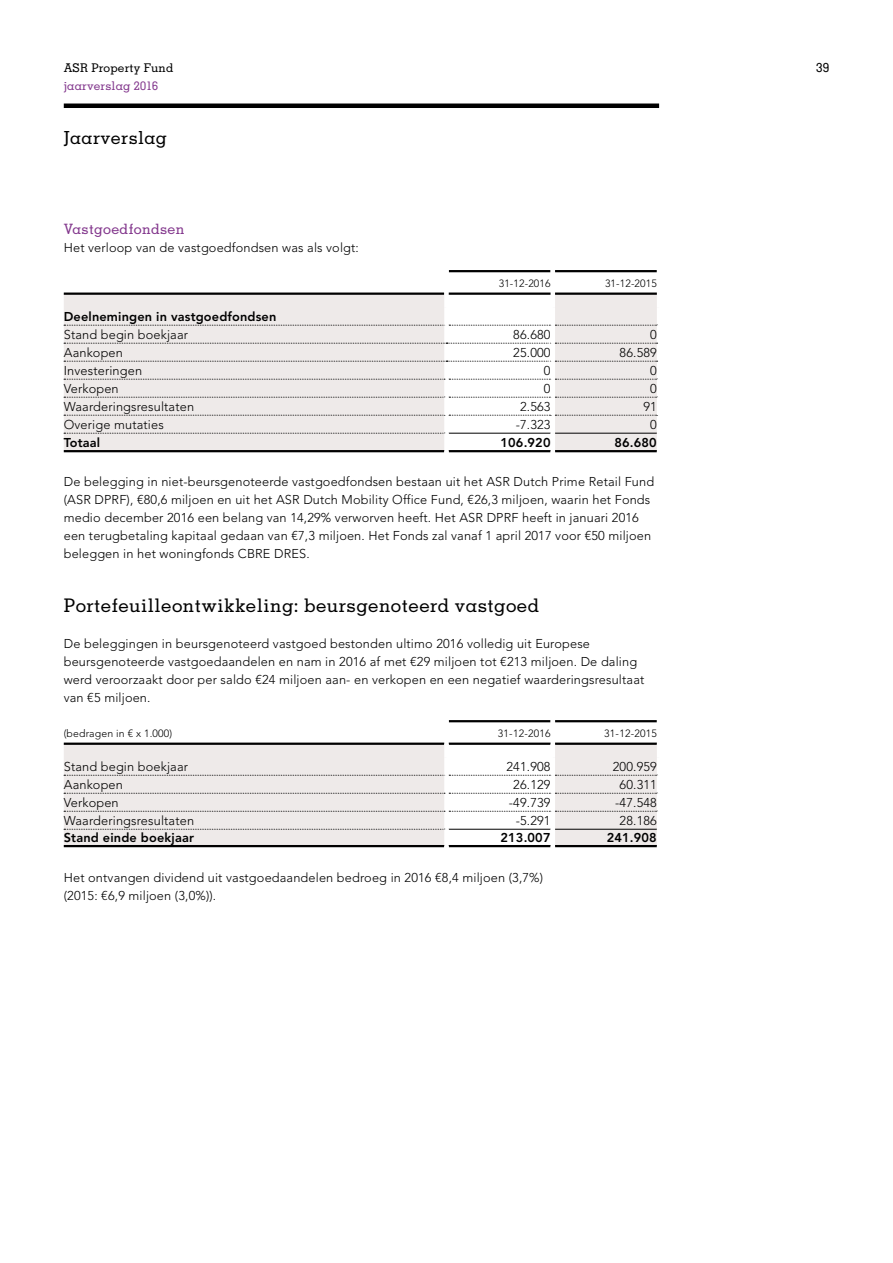
<style>
.page{position:relative;width:893px;height:1263px;background:#fff}
.page>*{position:absolute;margin:0;border:0;box-sizing:border-box;transform-origin:0 0}
.t1{font:500 18.75px "Memphis LT Std";letter-spacing:.025em;color:#000}
.t2{font:500 18px "Memphis LT Std";letter-spacing:.025em;color:#000}
.t3{font:500 14.25px "Memphis LT Std";letter-spacing:.025em;color:#82368c}
.t4{font:300 12.75px/18px "Avenir LT Std";letter-spacing:.01em;color:#000}
.t5{font:800 12.75px "Avenir LT Std";letter-spacing:.01em;color:#000}
.t6{font:500 12.75px "Memphis LT Std";color:#000}
.t7{font:500 12px "Memphis LT Std";letter-spacing:.01em;color:#000}
.t8{font:500 12px "Memphis LT Std";letter-spacing:.01em;color:#82368c}
.t9{font:300 10.5px "Avenir LT Std";letter-spacing:.01em;color:#000}
</style>
<div class="page">
<hr style="left:64px;top:104px;width:595px;height:4px;background:#000">
<hr style="left:555px;top:450px;width:102px;height:2px;background:#000">
<hr style="left:449px;top:450px;width:102px;height:2px;background:#000">
<hr style="left:64px;top:450px;width:380px;height:2px;background:#000">
<hr style="left:64px;top:293px;width:380px;height:2px;background:#000">
<hr style="left:449px;top:270px;width:102px;height:2px;background:#000">
<hr style="left:449px;top:293px;width:102px;height:2px;background:#000">
<hr style="left:555px;top:270px;width:102px;height:2px;background:#000">
<hr style="left:555px;top:293px;width:102px;height:2px;background:#000">
<svg style="left:64px;top:294px;width:594px;height:157px"></svg>
<hr style="left:449px;top:720px;width:102px;height:2px;background:#000">
<hr style="left:555px;top:720px;width:102px;height:2px;background:#000">
<hr style="left:555px;top:845px;width:102px;height:2px;background:#000">
<hr style="left:449px;top:845px;width:102px;height:2px;background:#000">
<hr style="left:64px;top:845px;width:380px;height:2px;background:#000">
<hr style="left:64px;top:743px;width:380px;height:2px;background:#000">
<hr style="left:449px;top:743px;width:102px;height:2px;background:#000">
<hr style="left:555px;top:743px;width:102px;height:2px;background:#000">
<svg style="left:64px;top:744px;width:594px;height:102px"></svg>
<p class="t7" style="left:64px;top:60px;width:111px">ASR Property Fund</p>
<p class="t6" style="left:816px;top:60px;width:14px">39</p>
<p class="t8" style="left:64px;top:78px;width:96px">jaarverslag 2016</p>
<h2 class="t2" style="left:64px;top:127px;width:105px">Jaarverslag</h2>
<p class="t3" style="left:64px;top:220px;width:122px">Vastgoedfondsen</p>
<p class="t4" style="left:64px;top:239px;width:297px">Het verloop van de vastgoedfondsen was als volgt:</p>
<p class="t9" style="left:499px;top:277px;width:53px">31-12-2016</p>
<p class="t9" style="left:605px;top:277px;width:53px">31-12-2015</p>
<p class="t5" style="left:64px;top:309px;width:214px">Deelnemingen in vastgoedfondsen</p>
<p class="t4" style="left:64px;top:326px;width:126px">Stand begin boekjaar</p>
<p class="t4" style="left:513px;top:326px;width:39px">86.680</p>
<p class="t4" style="left:650px;top:326px;width:8px">0</p>
<p class="t4" style="left:64px;top:344px;width:61px">Aankopen</p>
<p class="t4" style="left:513px;top:344px;width:39px">25.000</p>
<p class="t4" style="left:620px;top:344px;width:39px">86.589</p>
<p class="t4" style="left:64px;top:362px;width:80px">Investeringen</p>
<p class="t4" style="left:544px;top:362px;width:8px">0</p>
<p class="t4" style="left:650px;top:362px;width:8px">0</p>
<p class="t4" style="left:64px;top:380px;width:56px">Verkopen</p>
<p class="t4" style="left:544px;top:380px;width:8px">0</p>
<p class="t4" style="left:650px;top:380px;width:8px">0</p>
<p class="t4" style="left:64px;top:398px;width:132px">Waarderingsresultaten</p>
<p class="t4" style="left:520px;top:398px;width:32px">2.563</p>
<p class="t4" style="left:643px;top:398px;width:15px">91</p>
<p class="t4" style="left:64px;top:416px;width:102px">Overige mutaties</p>
<p class="t4" style="left:516px;top:416px;width:36px">-7.323</p>
<p class="t4" style="left:650px;top:416px;width:8px">0</p>
<p class="t5" style="left:64px;top:435px;width:38px">Totaal</p>
<p class="t5" style="left:501px;top:435px;width:51px">106.920</p>
<p class="t5" style="left:615px;top:435px;width:44px">86.680</p>
<p class="t4" style="left:64px;top:473px;width:592px">De belegging in niet-beursgenoteerde vastgoedfondsen bestaan uit het ASR Dutch Prime Retail Fund (ASR DPRF), €80,6 miljoen en uit het ASR Dutch Mobility Office Fund, €26,3 miljoen, waarin het Fonds medio december 2016 een belang van 14,29% verworven heeft. Het ASR DPRF heeft in januari 2016 een terugbetaling kapitaal gedaan van €7,3 miljoen. Het Fonds zal vanaf 1 april 2017 voor €50 miljoen beleggen in het woningfonds CBRE DRES.</p>
<h1 class="t1" style="left:64px;top:594px;width:477px">Portefeuilleontwikkeling: beursgenoteerd vastgoed</h1>
<p class="t4" style="left:64px;top:635px;width:582px">De beleggingen in beursgenoteerd vastgoed bestonden ultimo 2016 volledig uit Europese beursgenoteerde vastgoedaandelen en nam in 2016 af met €29 miljoen tot €213 miljoen. De daling werd veroorzaakt door per saldo €24 miljoen aan- en verkopen en een negatief waarderingsresultaat van €5 miljoen.</p>
<p class="t9" style="left:64px;top:727px;width:110px">(bedragen in € x 1.000)</p>
<p class="t9" style="left:498px;top:727px;width:54px">31-12-2016</p>
<p class="t9" style="left:604px;top:727px;width:54px">31-12-2015</p>
<p class="t4" style="left:64px;top:757px;width:126px">Stand begin boekjaar</p>
<p class="t4" style="left:506px;top:757px;width:46px">241.908</p>
<p class="t4" style="left:613px;top:757px;width:46px">200.959</p>
<p class="t4" style="left:64px;top:776px;width:61px">Aankopen</p>
<p class="t4" style="left:513px;top:776px;width:39px">26.129</p>
<p class="t4" style="left:620px;top:776px;width:39px">60.311</p>
<p class="t4" style="left:64px;top:794px;width:56px">Verkopen</p>
<p class="t4" style="left:509px;top:794px;width:43px">-49.739</p>
<p class="t4" style="left:615px;top:794px;width:43px">-47.548</p>
<p class="t4" style="left:64px;top:812px;width:132px">Waarderingsresultaten</p>
<p class="t4" style="left:516px;top:812px;width:36px">-5.291</p>
<p class="t4" style="left:620px;top:812px;width:39px">28.186</p>
<p class="t5" style="left:64px;top:830px;width:132px">Stand einde boekjaar</p>
<p class="t5" style="left:501px;top:830px;width:51px">213.007</p>
<p class="t5" style="left:607px;top:830px;width:51px">241.908</p>
<p class="t4" style="left:64px;top:869px;width:481px">Het ontvangen dividend uit vastgoedaandelen bedroeg in 2016 €8,4 miljoen (3,7%) (2015: €6,9 miljoen (3,0%)).</p>
</div>
